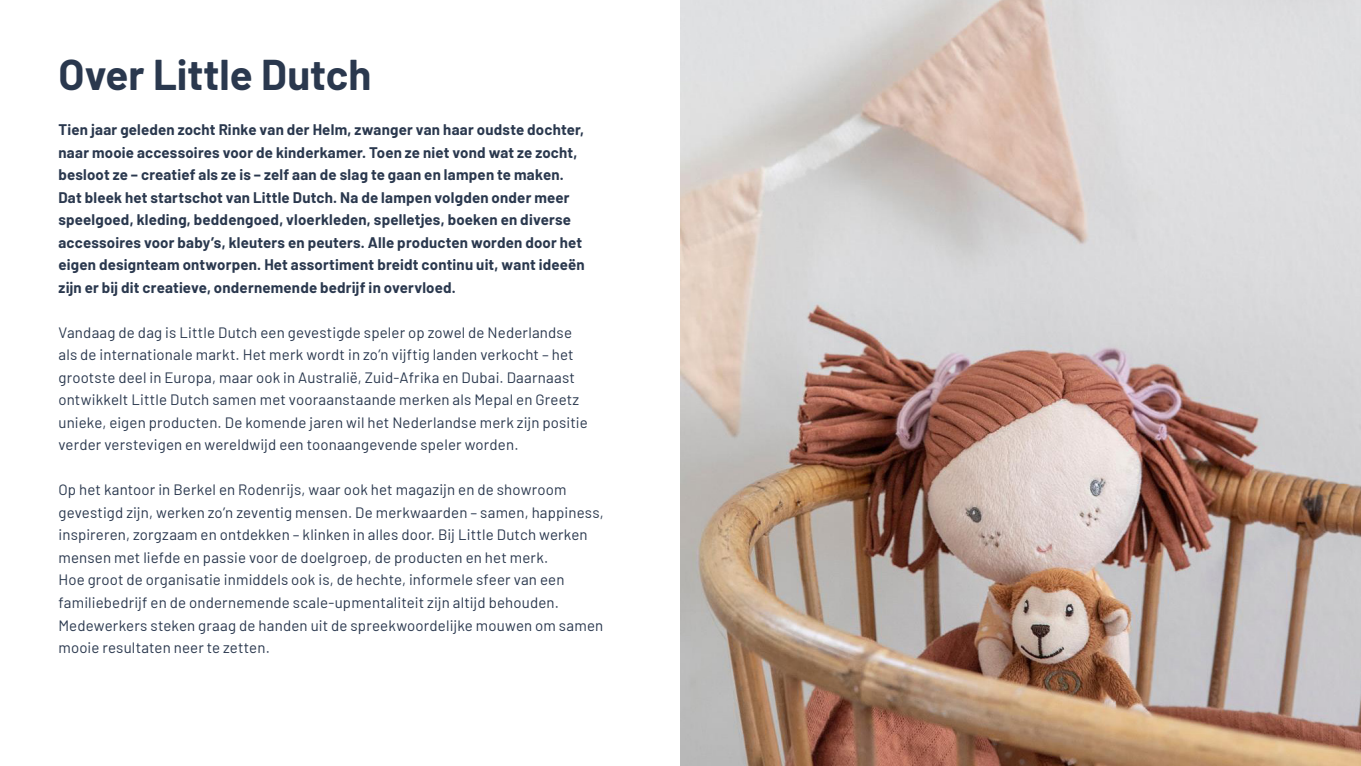
<style>
.page{position:relative;width:1361px;height:766px;background:#fff}
.page>*{position:absolute;margin:0;border:0;box-sizing:border-box;transform-origin:0 0}
.t1{font:700 42px "Barlow";color:#2a384e}
.t2{font:15px/22.5px "Barlow";letter-spacing:.01em;color:#2a384e}
.t3{font:700 15px/22.5px "Barlow";letter-spacing:.015em;color:#2a384e}
</style>
<div class="page">
<img style="left:680px;top:0;width:681px;height:765px">
<p class="t1" style="left:58px;top:44px;width:314px">Over Little Dutch</p>
<p class="t3" style="left:58px;top:117px;width:528px">Tien jaar geleden zocht Rinke van der Helm, zwanger van haar oudste dochter, naar mooie accessoires voor de kinderkamer. Toen ze niet vond wat ze zocht, besloot ze – creatief als ze is – zelf aan de slag te gaan en lampen te maken.<br>Dat bleek het startschot van Little Dutch. Na de lampen volgden onder meer speelgoed, kleding, beddengoed, vloerkleden, spelletjes, boeken en diverse accessoires voor baby’s, kleuters en peuters. Alle producten worden door het eigen designteam ontworpen. Het assortiment breidt continu uit, want ideeën zijn er bij dit creatieve, ondernemende bedrijf in overvloed.</p>
<p class="t2" style="left:58px;top:320px;width:531px">Vandaag de dag is Little Dutch een gevestigde speler op zowel de Nederlandse als de internationale markt. Het merk wordt in zo’n vijftig landen verkocht – het grootste deel in Europa, maar ook in Australië, Zuid-Afrika en Dubai. Daarnaast ontwikkelt Little Dutch samen met vooraanstaande merken als Mepal en Greetz unieke, eigen producten. De komende jaren wil het Nederlandse merk zijn positie verder verstevigen en wereldwijd een toonaangevende speler worden.</p>
<p class="t2" style="left:58px;top:477px;width:547px">Op het kantoor in Berkel en Rodenrijs, waar ook het magazijn en de showroom gevestigd zijn, werken zo’n zeventig mensen. De merkwaarden – samen, happiness, inspireren, zorgzaam en ontdekken – klinken in alles door. Bij Little Dutch werken mensen met liefde en passie voor de doelgroep, de producten en het merk.<br>Hoe groot de organisatie inmiddels ook is, de hechte, informele sfeer van een familiebedrijf en de ondernemende scale-upmentaliteit zijn altijd behouden.<br>Medewerkers steken graag de handen uit de spreekwoordelijke mouwen om samen mooie resultaten neer te zetten.</p>
</div>
